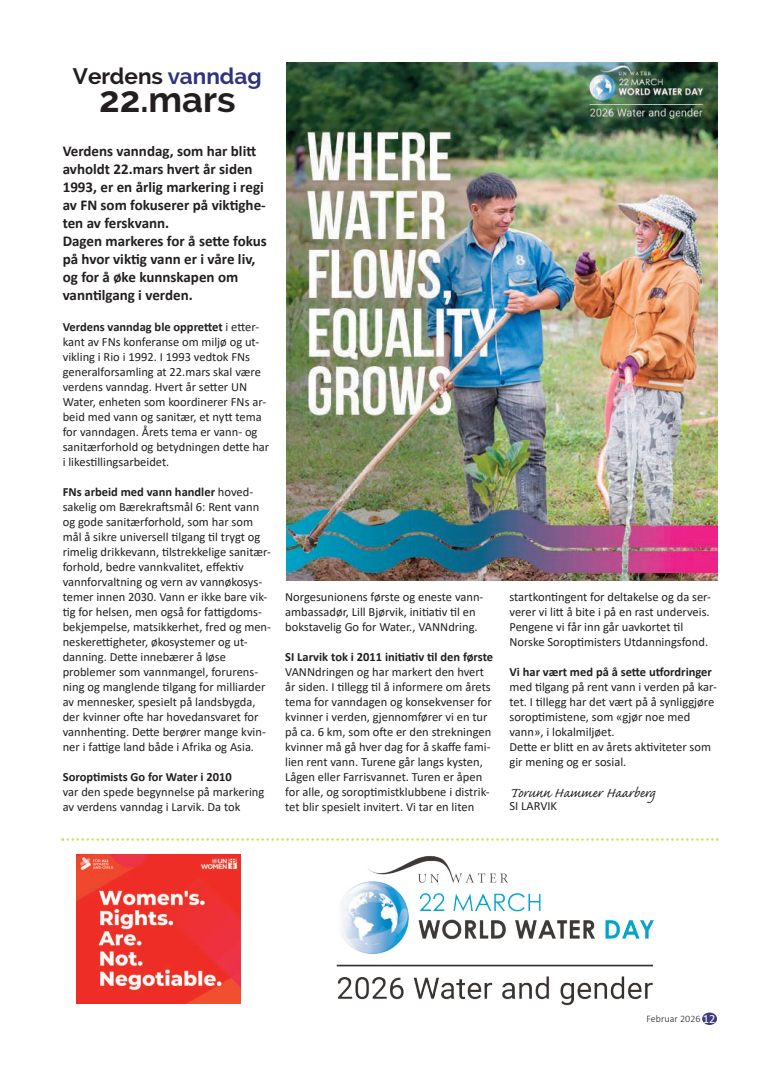
<style>
.page{position:relative;width:780px;height:1088px;background:#fff}
.page>*{position:absolute;margin:0;border:0;box-sizing:border-box;transform-origin:0 0}
.t1{font:700 36.25px "Raleway";color:#231f20}
.t2{font:700 22.5px "Raleway";color:#231f20}
.t3{font:17.5px "Caflisch Script";color:#231f20}
.t4{font:700 15px/18px "Calibri";color:#231f20}
.t5{font:12.5px/15px "Calibri";color:#231f20}
.t6{font:700 12.5px "Calibri";color:#231f20}
.t7{font:300 10px "Calibri";color:#231f20}
.s1{color:#32337f}
.s2{font-weight:700}
.s3{font-weight:400;font-size:12.5px;color:#fff}
</style>
<div class="page">
<div style="left:702px;top:1012px;width:15px;height:13px;background:#403a7f;border-radius:50%"></div>
<img style="left:287px;top:63px;width:430px;height:517px">
<img style="left:76px;top:854px;width:165px;height:150px">
<img style="left:336px;top:856px;width:318px;height:150px">
<svg style="left:61px;top:838px;width:657px;height:3px"></svg>
<h2 class="t2" style="left:73px;top:63px;width:190px">Verdens <span class="s1">vanndag</span></h2>
<h1 class="t1" style="left:99px;top:78px;width:138px">22.mars</h1>
<p class="t4" style="left:63px;top:143px;width:205px">Verdens vanndag, som har blitt avholdt 22.mars hvert år siden<br>1993, er en årlig markering i regi av FN som fokuserer på viktighe&shy;ten av ferskvann.<br>Dagen markeres for å sette fokus på hvor viktig vann er i våre liv, og for å øke kunnskapen om vanntilgang i verden.</p>
<p class="t5" style="left:63px;top:320px;width:208px"><span class="s2">Verdens vanndag ble opprettet</span> i etter&shy;kant av FNs konferanse om miljø og ut&shy;vikling i Rio i 1992. I 1993 vedtok FNs generalforsamling at 22.mars skal være verdens vanndag. Hvert år setter UN Water, enheten som koordinerer FNs ar&shy;beid med vann og sanitær, et nytt tema for vanndagen. Årets tema er vann- og sanitærforhold og betydningen dette har i likestillingsarbeidet.</p>
<p class="t5" style="left:63px;top:485px;width:210px"><span class="s2">FNs arbeid med vann handler</span> hoved&shy;sakelig om Bærekraftsmål 6: Rent vann og gode sanitærforhold, som har som mål å sikre universell tilgang til trygt og rimelig drikkevann, tilstrekkelige sanitær&shy;forhold, bedre vannkvalitet, effektiv vannforvaltning og vern av vannøkosys&shy;temer innen 2030. Vann er ikke bare vik&shy;tig for helsen, men også for fattigdoms&shy;bekjempelse, matsikkerhet, fred og men&shy;neskerettigheter, økosystemer og ut&shy;danning. Dette innebærer å løse problemer som vannmangel, forurens&shy;ning og manglende tilgang for milliarder av mennesker, spesielt på landsbygda, der kvinner ofte har hovedansvaret for vannhenting. Dette berører mange kvin&shy;ner i fattige land både i Afrika og Asia.</p>
<p class="t6" style="left:63px;top:771px;width:171px">Soroptimists Go for Water i 2010</p>
<p class="t5" style="left:63px;top:785px;width:203px">var den spede begynnelse på markering av verdens vanndag i Larvik. Da tok</p>
<p class="t5" style="left:285px;top:591px;width:200px">Norgesunionens første og eneste vann&shy;ambassadør, Lill Bjørvik, initiativ til en bokstavelig Go for Water., VANNdring.</p>
<p class="t6" style="left:285px;top:652px;width:209px">SI Larvik tok i 2011 initiativ til den første</p>
<p class="t5" style="left:285px;top:666px;width:208px">VANNdringen og har markert den hvert år siden. I tillegg til å informere om årets tema for vanndagen og konsekvenser for kvinner i verden, gjennomfører vi en tur på ca. 6 km, som ofte er den strekningen kvinner må gå hver dag for å skaffe fami&shy;lien rent vann. Turene går langs kysten, Lågen eller Farrisvannet. Turen er åpen for alle, og soroptimistklubbene i distrik&shy;tet blir spesielt invitert. Vi tar en liten</p>
<p class="t5" style="left:509px;top:591px;width:203px">startkontingent for deltakelse og da ser&shy;verer vi litt å bite i på en rast underveis.<br>Pengene vi får inn går uavkortet til Norske Soroptimisters Utdanningsfond.</p>
<p class="t6" style="left:509px;top:667px;width:204px">Vi har vært med på å sette utfordringer</p>
<p class="t5" style="left:509px;top:681px;width:209px">med tilgang på rent vann i verden på kar&shy;tet. I tillegg har det vært på å synliggjøre soroptimistene, som «gjør noe med vann», i lokalmiljøet.<br>Dette er blitt en av årets aktiviteter som gir mening og er sosial.</p>
<h3 class="t3" style="left:509px;top:787px;width:147px">Torunn Hammer Haarberg</h3>
<p class="t5" style="left:509px;top:799px;width:49px">SI LARVIK</p>
<p class="t7" style="left:646px;top:1014px;width:71px">Februar 2026 <span class="s3">12</span></p>
</div>
